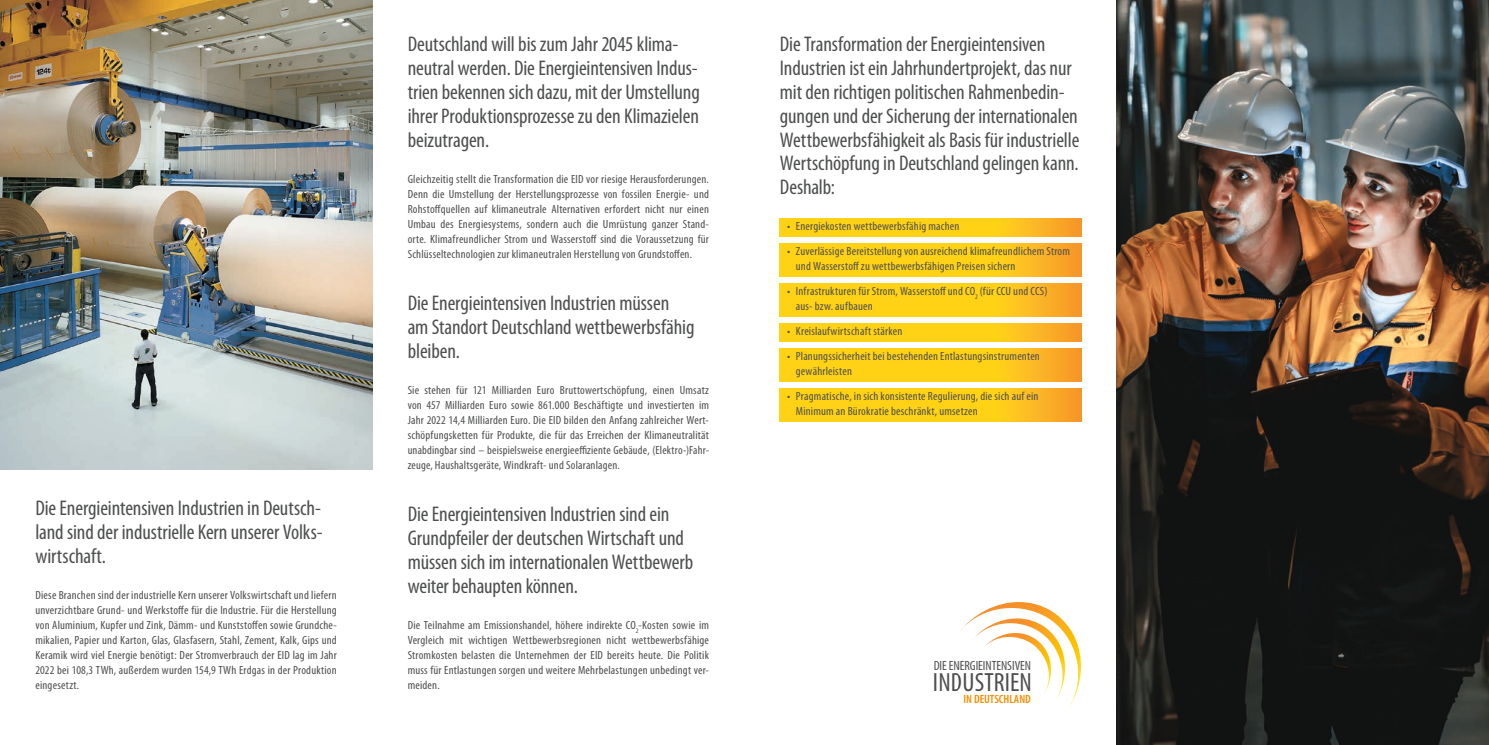
<style>
.page{position:relative;width:1489px;height:745px;background:#fff}
.page>*{position:absolute;margin:0;border:0;box-sizing:border-box;transform-origin:0 0}
.t1{font:condensed 26.38px "Myriad Pro";letter-spacing:.005em;color:#4d4f4e}
.t2{font:condensed 21.25px/23.8px "Myriad Pro";letter-spacing:-.005em;color:#4d4f4e}
.t3{font:condensed 13.38px "Myriad Pro";letter-spacing:-.005em;color:#4d4f4e}
.t4{font:600 condensed 12px "Myriad Pro";color:#f68e00}
.t5{font:condensed 11.88px/15px "Myriad Pro";letter-spacing:.015em;color:#4d4f4e;text-align:justify}
</style>
<div class="page">
<svg style="left:780px;top:218px;width:301px;height:18px;background:#fdc918"></svg>
<svg style="left:780px;top:243px;width:301px;height:33px;background:#fdc918"></svg>
<svg style="left:780px;top:283px;width:301px;height:33px;background:#fdc918"></svg>
<svg style="left:780px;top:323px;width:301px;height:18px;background:#fdc918"></svg>
<svg style="left:780px;top:348px;width:301px;height:33px;background:#fdc918"></svg>
<svg style="left:780px;top:388px;width:301px;height:33px;background:#fdc918"></svg>
<img style="left:1116px;top:0;width:372px;height:744px">
<img style="left:0;top:0;width:372px;height:469px">
<svg style="left:960px;top:602px;width:121px;height:107px"></svg>
<h2 class="t2" style="left:35px;top:495px;width:289px;text-align:justify">Die Energieintensiven Industrien in Deutsch&shy;land sind der industrielle Kern unserer Volks&shy;wirtschaft.</h2>
<p class="t5" style="left:35px;top:587px;width:303px">Diese Branchen sind der industrielle Kern unserer Volkswirtschaft und liefern unverzichtbare Grund- und Werkstoffe für die Industrie. Für die Herstellung von Aluminium, Kupfer und Zink, Dämm- und Kunststoffen sowie Grundche&shy;mikalien, Papier und Karton, Glas, Glasfasern, Stahl, Zement, Kalk, Gips und Keramik wird viel Energie benötigt: Der Stromverbrauch der EID lag im Jahr 2022 bei 108,3 TWh, außerdem wurden 154,9 TWh Erdgas in der Produktion eingesetzt.</p>
<h2 class="t2" style="left:407px;top:32px;width:294px">Deutschland will bis zum Jahr 2045 klima&shy;neutral werden. Die Energieintensiven Indus&shy;trien bekennen sich dazu, mit der Umstellung ihrer Produktionsprozesse zu den Klimazielen beizutragen.</h2>
<p class="t5" style="left:407px;top:171px;width:303px">Gleichzeitig stellt die Transformation die EID vor riesige Herausforderungen.<br>Denn die Umstellung der Herstellungsprozesse von fossilen Energie- und Rohstoffquellen auf klimaneutrale Alternativen erfordert nicht nur einen Umbau des Energiesystems, sondern auch die Umrüstung ganzer Stand&shy;orte. Klimafreundlicher Strom und Wasserstoff sind die Voraussetzung für Schlüsseltechnologien zur klimaneutralen Herstellung von Grundstoffen.</p>
<h2 class="t2" style="left:407px;top:291px;width:288px">Die Energieintensiven Industrien müssen am Standort Deutschland wettbewerbsfähig bleiben.</h2>
<p class="t5" style="left:407px;top:382px;width:303px">Sie stehen für 121 Milliarden Euro Bruttowertschöpfung, einen Umsatz von 457 Milliarden Euro sowie 861.000 Beschäftigte und investierten im Jahr 2022 14,4 Milliarden Euro. Die EID bilden den Anfang zahlreicher Wert&shy;schöpfungsketten für Produkte, die für das Erreichen der Klimaneutralität unabdingbar sind – beispielsweise energieeffiziente Gebäude, (Elektro-)Fahr&shy;zeuge, Haushaltsgeräte, Windkraft- und Solaranlagen.</p>
<h2 class="t2" style="left:407px;top:501px;width:287px">Die Energieintensiven Industrien sind ein Grundpfeiler der deutschen Wirtschaft und müssen sich im internationalen Wettbewerb weiter behaupten können.</h2>
<p class="t5" style="left:407px;top:617px;width:303px">Die Teilnahme am Emissionshandel, höhere indirekte CO<sub>2</sub>-Kosten sowie im Vergleich mit wichtigen Wettbewerbsregionen nicht wettbewerbsfähige Stromkosten belasten die Unternehmen der EID bereits heute. Die Politik muss für Entlastungen sorgen und weitere Mehrbelastungen unbedingt ver&shy;meiden.</p>
<p class="t2" style="left:780px;top:32px;width:301px">Die Transformation der Energieintensiven Industrien ist ein Jahrhundertprojekt, das nur mit den richtigen politischen Rahmenbedin&shy;gungen und der Sicherung der internationalen Wettbewerbsfähigkeit als Basis für industrielle Wertschöpfung in Deutschland gelingen kann.<br>Deshalb:</p>
<p class="t5" style="left:787px;top:219px;width:174px">• Energiekosten wettbewerbsfähig machen</p>
<p class="t5" style="left:795px;top:243px;width:276px;text-indent:-9px">• Zuverlässige Bereitstellung von ausreichend klimafreundlichem Strom und Wasserstoff zu wettbewerbsfähigen Preisen sichern</p>
<p class="t5" style="left:795px;top:283px;width:253px;text-indent:-9px">• Infrastrukturen für Strom, Wasserstoff und CO<sub>2</sub> (für CCU und CCS) aus- bzw. aufbauen</p>
<p class="t5" style="left:787px;top:323px;width:117px">• Kreislaufwirtschaft stärken</p>
<p class="t5" style="left:795px;top:348px;width:245px;text-indent:-9px">• Planungssicherheit bei bestehenden Entlastungsinstrumenten gewährleisten</p>
<p class="t5" style="left:795px;top:388px;width:244px;text-indent:-9px">• Pragmatische, in sich konsistente Regulierung, die sich auf ein<br>Minimum an Bürokratie beschränkt, umsetzen</p>
<p class="t3" style="left:933px;top:656px;width:99px">DIE ENERGIEINTENSIVEN</p>
<h1 class="t1" style="left:932px;top:666px;width:100px">INDUSTRIEN</h1>
<p class="t4" style="left:963px;top:691px;width:69px">IN DEUTSCHLAND</p>
</div>
